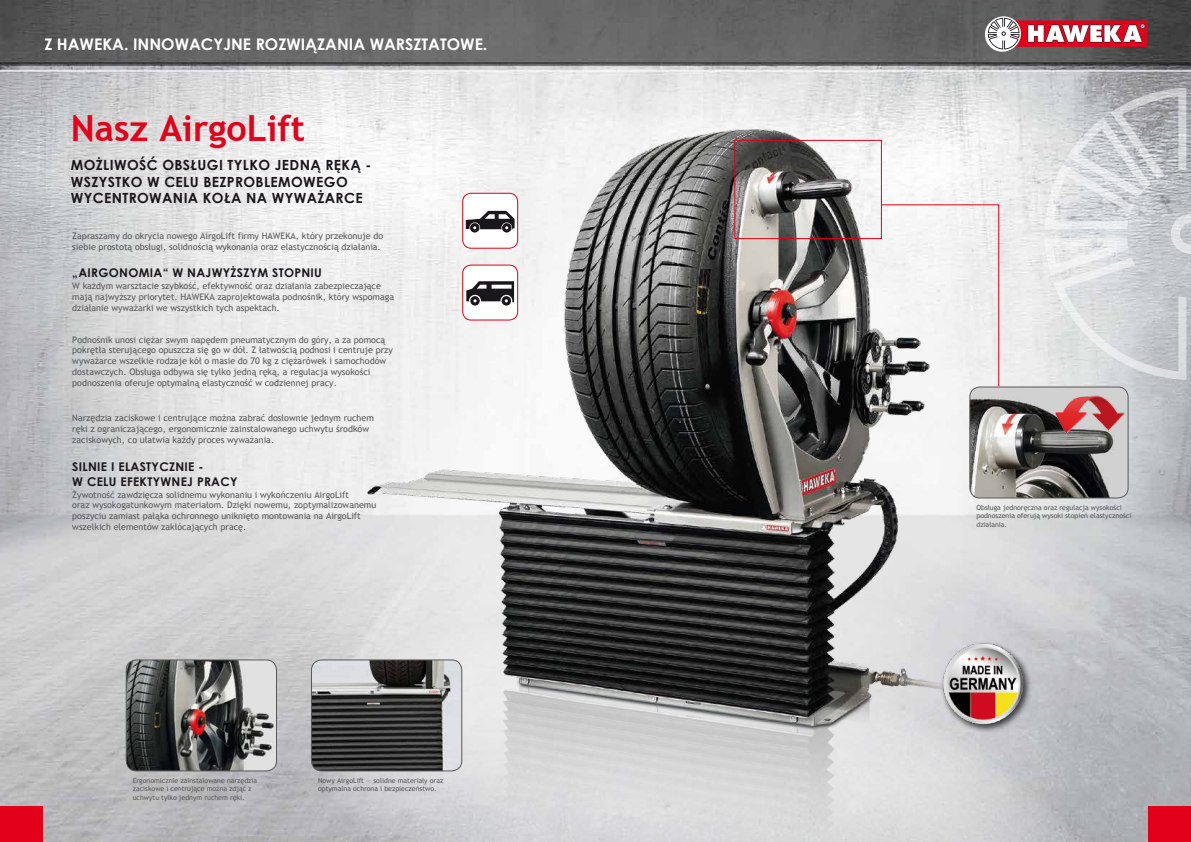
<style>
.page{position:relative;width:1191px;height:842px;background:#fff}
.page>*{position:absolute;margin:0;border:0;box-sizing:border-box;transform-origin:0 0}
.t1{font:700 36px "Trebuchet MS";color:#e2001a}
.t2{font:700 16px "Century Gothic";color:#fff}
.t3{font:700 14px/16.8px "Century Gothic";letter-spacing:.025em;color:#1a171c}
.t4{font:700 12px/14.4px "Century Gothic";letter-spacing:.025em;color:#1a171c}
.t5{font:9px/10.8px "Trebuchet MS";color:#58585a}
.t6{font:7px/8.4px "Trebuchet MS";color:#58585a}
</style>
<div class="page">
<img style="left:0;top:0;width:1191px;height:842px">
<svg style="left:985px;top:17px;width:34px;height:35px"></svg>
<svg style="left:296px;top:623px;width:822px;height:219px;background:#bebec3"></svg>
<div style="left:1148px;top:806px;width:43px;height:36px;background:#e2001a"></div>
<div style="left:0;top:806px;width:42px;height:36px;background:#e2001a"></div>
<img style="left:126px;top:660px;width:150px;height:111px">
<div style="left:126px;top:659px;width:151px;height:112px;border:1px solid #58585a;border-radius:10px"></div>
<img style="left:311px;top:660px;width:49px;height:111px">
<div style="left:311px;top:659px;width:151px;height:112px;border:1px solid #58585a;border-radius:10px"></div>
<img style="left:982px;top:387px;width:146px;height:111px">
<div style="left:969px;top:386px;width:159px;height:112px;border:1px solid #58585a;border-radius:10px"></div>
<img style="left:360px;top:106px;width:622px;height:736px">
<div style="left:734px;top:140px;width:148px;height:99px;border:1px solid #e2001a"></div>
<svg style="left:880px;top:204px;width:119px;height:183px"></svg>
<img style="left:1051px;top:389px;width:81px;height:57px">
<svg style="left:1045px;top:88px;width:146px;height:292px;background:#d0d2d5"></svg>
<svg style="left:986px;top:16px;width:35px;height:35px"></svg>
<svg style="left:987px;top:18px;width:160px;height:31px"></svg>
<img style="left:937px;top:638px;width:97px;height:97px">
<img style="left:933px;top:637px;width:97px;height:94px">
<h2 class="t2" style="left:44px;top:32px;width:444px">Z HAWEKA. INNOWACYJNE ROZWIĄZANIA WARSZTATOWE.</h2>
<h1 class="t1" style="left:71px;top:106px;width:236px">Nasz AirgoLift</h1>
<h3 class="t3" style="left:71px;top:156px;width:302px">MOŻLIWOŚĆ OBSŁUGI TYLKO JEDNĄ RĘKĄ -<br>WSZYSTKO W CELU BEZPROBLEMOWEGO<br>WYCENTROWANIA KOŁA NA WYWAŻARCE</h3>
<p class="t5" style="left:72px;top:231px;width:312px">Zapraszamy do okrycia nowego AirgoLift firmy HAWEKA, który przekonuje do siebie prostotą obsługi, solidnością wykonania oraz elastycznością działania.</p>
<h3 class="t4" style="left:72px;top:264px;width:251px">„AIRGONOMIA“ W NAJWYŻSZYM STOPNIU</h3>
<p class="t5" style="left:72px;top:281px;width:323px">W każdym warsztacie szybkość, efektywność oraz działania zabezpieczające mają najwyższy priorytet. HAWEKA zaprojektowała podnośnik, który wspomaga działanie wyważarki we wszystkich tych aspektach.</p>
<p class="t5" style="left:365px;top:281px;width:5px">-</p>
<p class="t5" style="left:72px;top:334px;width:322px">Podnośnik unosi ciężar swym napędem pneumatycznym do góry, a za pomocą pokrętła sterującego opuszcza się go w dół. Z łatwością podnosi i centruje przy wyważarce wszelkie rodzaje kół o masie do 70 kg z ciężarówek i samochodów dostawczych. Obsługa odbywa się tylko jedną ręką, a regulacja wysokości podnoszenia oferuje optymalną elastyczność w codziennej pracy.</p>
<p class="t5" style="left:72px;top:413px;width:303px">Narzędzia zaciskowe i centrujące można zabrać dosłownie jednym ruchem ręki z ograniczającego, ergonomicznie zainstalowanego uchwytu środków zaciskowych, co ułatwia każdy proces wyważania.</p>
<h3 class="t4" style="left:72px;top:459px;width:167px">SILNIE I ELASTYCZNIE -<br>W CELU EFEKTYWNEJ PRACY</h3>
<p class="t5" style="left:72px;top:489px;width:305px">Żywotność zawdzięcza solidnemu wykonaniu i wykończeniu AirgoLift<br>oraz wysokogatunkowym materiałom. Dzięki nowemu, zoptymalizowanemu poszyciu zamiast pałąka ochronnego uniknięto montowania na AirgoLift wszelkich elementów zakłócających pracę.</p>
<p class="t6" style="left:133px;top:776px;width:126px">Ergonomicznie zainstalowane narzędzia zaciskowe i centrujące można zdjąć z uchwytu tylko jednym ruchem ręki.</p>
<p class="t6" style="left:318px;top:776px;width:127px">Nowy AirgoLift — solidne materiały oraz optymalna ochrona i bezpieczeństwo.</p>
<p class="t6" style="left:976px;top:503px;width:156px">Obsługa jednoręczna oraz regulacja wysokości podnoszenia oferują wysoki stopień elastyczności działania.</p>
</div>
